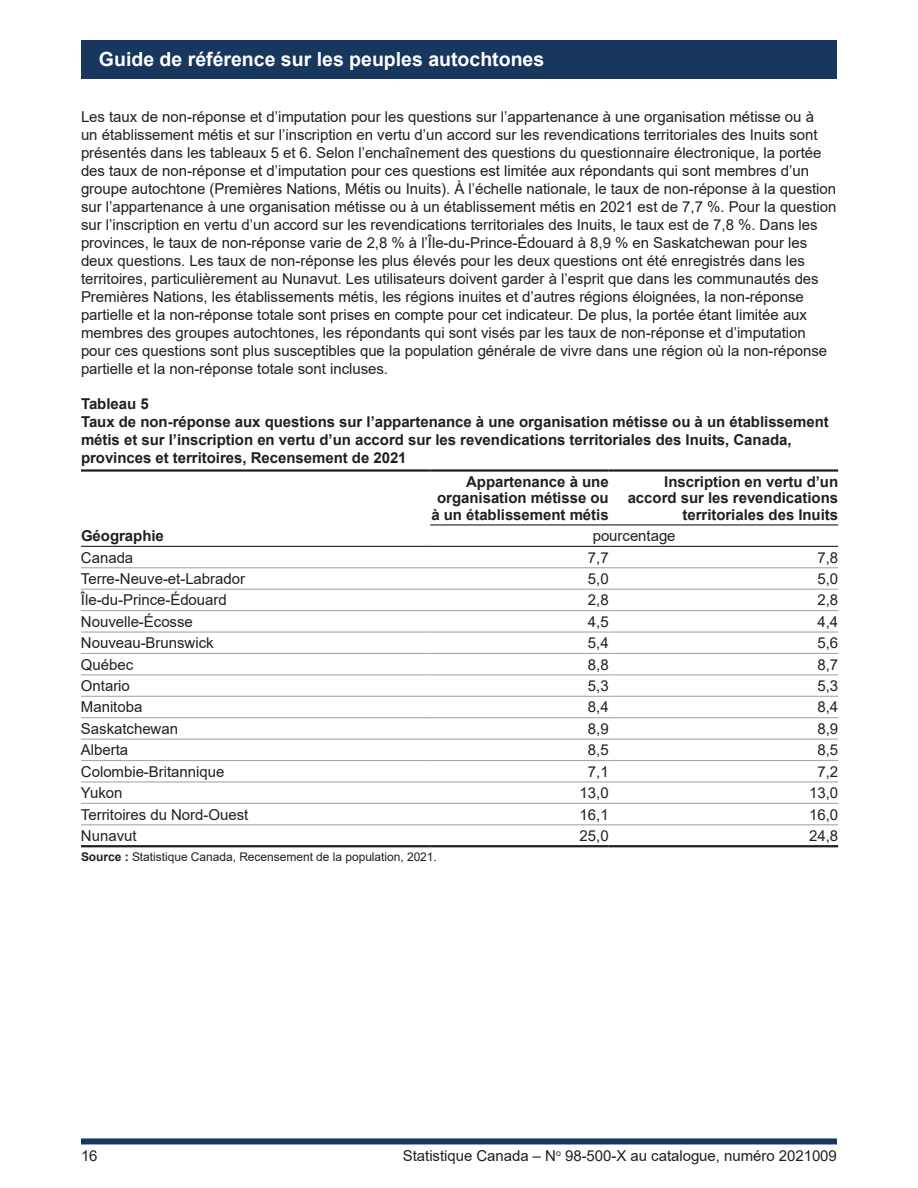
<style>
.page{position:relative;width:918px;height:1188px;background:#fff}
.page>*{position:absolute;margin:0;border:0;box-sizing:border-box;transform-origin:0 0}
.t1{font:700 19.5px "Arial";color:#fff}
.t2{font:15px/18px "Arial";letter-spacing:-.005em;color:#231f20}
.t3{font:700 15px/16.5px "Arial";letter-spacing:-.005em;color:#231f20;text-align:right}
.t4{font:12px "Arial";letter-spacing:-.005em;color:#231f20}
.s1{font-weight:700}
</style>
<div class="page">
<div style="left:81px;top:1138px;width:756px;height:6px;background:#17375e"></div>
<div style="left:81px;top:40px;width:756px;height:39px;background:#17375e"></div>
<svg style="left:81px;top:525px;width:757px;height:323px"></svg>
<hr style="left:430px;top:524px;width:179px;height:1px;background:#231f20">
<hr style="left:609px;top:524px;width:229px;height:1px;background:#231f20">
<hr style="left:81px;top:567px;width:349px;height:1px;background:#a8a9ad">
<hr style="left:430px;top:567px;width:179px;height:1px;background:#a8a9ad">
<hr style="left:609px;top:567px;width:229px;height:1px;background:#a8a9ad">
<hr style="left:81px;top:589px;width:349px;height:1px;background:#a8a9ad">
<hr style="left:430px;top:589px;width:179px;height:1px;background:#a8a9ad">
<hr style="left:609px;top:589px;width:229px;height:1px;background:#a8a9ad">
<hr style="left:81px;top:610px;width:349px;height:1px;background:#a8a9ad">
<hr style="left:430px;top:610px;width:179px;height:1px;background:#a8a9ad">
<hr style="left:609px;top:610px;width:229px;height:1px;background:#a8a9ad">
<hr style="left:81px;top:631px;width:349px;height:2px;background:#a8a9ad">
<hr style="left:430px;top:631px;width:179px;height:2px;background:#a8a9ad">
<hr style="left:609px;top:631px;width:229px;height:2px;background:#a8a9ad">
<hr style="left:81px;top:653px;width:349px;height:1px;background:#a8a9ad">
<hr style="left:430px;top:653px;width:179px;height:1px;background:#a8a9ad">
<hr style="left:609px;top:653px;width:229px;height:1px;background:#a8a9ad">
<hr style="left:81px;top:674px;width:349px;height:1px;background:#a8a9ad">
<hr style="left:430px;top:674px;width:179px;height:1px;background:#a8a9ad">
<hr style="left:609px;top:674px;width:229px;height:1px;background:#a8a9ad">
<hr style="left:81px;top:696px;width:349px;height:1px;background:#a8a9ad">
<hr style="left:430px;top:696px;width:179px;height:1px;background:#a8a9ad">
<hr style="left:609px;top:696px;width:229px;height:1px;background:#a8a9ad">
<hr style="left:81px;top:717px;width:349px;height:1px;background:#a8a9ad">
<hr style="left:430px;top:717px;width:179px;height:1px;background:#a8a9ad">
<hr style="left:609px;top:717px;width:229px;height:1px;background:#a8a9ad">
<hr style="left:81px;top:739px;width:349px;height:1px;background:#a8a9ad">
<hr style="left:430px;top:739px;width:179px;height:1px;background:#a8a9ad">
<hr style="left:609px;top:739px;width:229px;height:1px;background:#a8a9ad">
<hr style="left:81px;top:760px;width:349px;height:1px;background:#a8a9ad">
<hr style="left:430px;top:760px;width:179px;height:1px;background:#a8a9ad">
<hr style="left:609px;top:760px;width:229px;height:1px;background:#a8a9ad">
<hr style="left:81px;top:781px;width:349px;height:2px;background:#a8a9ad">
<hr style="left:430px;top:781px;width:179px;height:2px;background:#a8a9ad">
<hr style="left:609px;top:781px;width:229px;height:2px;background:#a8a9ad">
<hr style="left:430px;top:845px;width:179px;height:2px;background:#231f20">
<hr style="left:609px;top:845px;width:229px;height:2px;background:#231f20">
<hr style="left:430px;top:803px;width:179px;height:1px;background:#a8a9ad">
<hr style="left:609px;top:803px;width:229px;height:1px;background:#a8a9ad">
<hr style="left:430px;top:824px;width:179px;height:1px;background:#a8a9ad">
<hr style="left:609px;top:824px;width:229px;height:1px;background:#a8a9ad">
<hr style="left:81px;top:845px;width:349px;height:2px;background:#231f20">
<hr style="left:81px;top:803px;width:349px;height:1px;background:#a8a9ad">
<hr style="left:81px;top:824px;width:349px;height:1px;background:#a8a9ad">
<hr style="left:81px;top:546px;width:349px;height:1px;background:#231f20">
<hr style="left:430px;top:546px;width:179px;height:1px;background:#231f20">
<hr style="left:609px;top:546px;width:229px;height:1px;background:#231f20">
<hr style="left:81px;top:469px;width:349px;height:3px;background:#231f20">
<hr style="left:430px;top:469px;width:179px;height:3px;background:#231f20">
<hr style="left:609px;top:469px;width:229px;height:3px;background:#231f20">
<h1 class="t1" style="left:99px;top:45px;width:447px">Guide de référence sur les peuples autochtones</h1>
<p class="t2" style="left:81px;top:108px;width:757px">Les taux de non-réponse et d’imputation pour les questions sur l’appartenance à une organisation métisse ou à<br>un établissement métis et sur l’inscription en vertu d’un accord sur les revendications territoriales des Inuits sont présentés dans les tableaux 5 et 6. Selon l’enchaînement des questions du questionnaire électronique, la portée des taux de non-réponse et d’imputation pour ces questions est limitée aux répondants qui sont membres d’un groupe autochtone (Premières Nations, Métis ou Inuits). À l’échelle nationale, le taux de non-réponse à la question sur l’appartenance à une organisation métisse ou à un établissement métis en 2021 est de 7,7 %. Pour la question sur l’inscription en vertu d’un accord sur les revendications territoriales des Inuits, le taux est de 7,8 %. Dans les provinces, le taux de non-réponse varie de 2,8 % à l’Île-du-Prince-Édouard à 8,9 % en Saskatchewan pour les deux questions. Les taux de non-réponse les plus élevés pour les deux questions ont été enregistrés dans les territoires, particulièrement au Nunavut. Les utilisateurs doivent garder à l’esprit que dans les communautés des Premières Nations, les établissements métis, les régions inuites et d’autres régions éloignées, la non-réponse partielle et la non-réponse totale sont prises en compte pour cet indicateur. De plus, la portée étant limitée aux membres des groupes autochtones, les répondants qui sont visés par les taux de non-réponse et d’imputation pour ces questions sont plus susceptibles que la population générale de vivre dans une région où la non-réponse partielle et la non-réponse totale sont incluses.</p>
<p class="t3" style="left:81px;top:395px;width:749px;line-height:18px;text-align:left">Tableau 5<br>Taux de non-réponse aux questions sur l’appartenance à une organisation métisse ou à un établissement métis et sur l’inscription en vertu d’un accord sur les revendications territoriales des Inuits, Canada, provinces et territoires, Recensement de 2021</p>
<p class="t3" style="left:81px;top:528px;width:84px">Géographie</p>
<p class="t3" style="left:431px;top:473px;width:179px">Appartenance à une organisation métisse ou à un établissement métis</p>
<p class="t3" style="left:628px;top:473px;width:212px">Inscription en vertu d’un accord sur les revendications territoriales des Inuits</p>
<p class="t2" style="left:593px;top:527px;width:84px">pourcentage</p>
<p class="t2" style="left:81px;top:548px;width:54px">Canada</p>
<p class="t2" style="left:588px;top:548px;width:22px">7,7</p>
<p class="t2" style="left:817px;top:548px;width:22px">7,8</p>
<p class="t2" style="left:81px;top:570px;width:166px">Terre-Neuve-et-Labrador</p>
<p class="t2" style="left:588px;top:570px;width:22px">5,0</p>
<p class="t2" style="left:817px;top:570px;width:22px">5,0</p>
<p class="t2" style="left:81px;top:591px;width:147px">Île‑du-Prince-Édouard</p>
<p class="t2" style="left:588px;top:591px;width:22px">2,8</p>
<p class="t2" style="left:817px;top:591px;width:22px">2,8</p>
<p class="t2" style="left:81px;top:612px;width:113px">Nouvelle-Écosse</p>
<p class="t2" style="left:588px;top:612px;width:22px">4,5</p>
<p class="t2" style="left:817px;top:612px;width:22px">4,4</p>
<p class="t2" style="left:81px;top:634px;width:134px">Nouveau-Brunswick</p>
<p class="t2" style="left:588px;top:634px;width:22px">5,4</p>
<p class="t2" style="left:817px;top:634px;width:22px">5,6</p>
<p class="t2" style="left:81px;top:655px;width:54px">Québec</p>
<p class="t2" style="left:588px;top:655px;width:22px">8,8</p>
<p class="t2" style="left:817px;top:655px;width:22px">8,7</p>
<p class="t2" style="left:81px;top:677px;width:50px">Ontario</p>
<p class="t2" style="left:588px;top:677px;width:22px">5,3</p>
<p class="t2" style="left:817px;top:677px;width:22px">5,3</p>
<p class="t2" style="left:81px;top:698px;width:63px">Manitoba</p>
<p class="t2" style="left:588px;top:698px;width:22px">8,4</p>
<p class="t2" style="left:817px;top:698px;width:22px">8,4</p>
<p class="t2" style="left:81px;top:720px;width:99px">Saskatchewan</p>
<p class="t2" style="left:588px;top:720px;width:22px">8,9</p>
<p class="t2" style="left:817px;top:720px;width:22px">8,9</p>
<p class="t2" style="left:81px;top:741px;width:49px">Alberta</p>
<p class="t2" style="left:588px;top:741px;width:22px">8,5</p>
<p class="t2" style="left:817px;top:741px;width:22px">8,5</p>
<p class="t2" style="left:81px;top:762px;width:145px">Colombie-Britannique</p>
<p class="t2" style="left:588px;top:762px;width:22px">7,1</p>
<p class="t2" style="left:817px;top:762px;width:22px">7,2</p>
<p class="t2" style="left:81px;top:784px;width:43px">Yukon</p>
<p class="t2" style="left:580px;top:784px;width:31px">13,0</p>
<p class="t2" style="left:809px;top:784px;width:31px">13,0</p>
<p class="t2" style="left:81px;top:805px;width:169px">Territoires du Nord-Ouest</p>
<p class="t2" style="left:580px;top:805px;width:31px">16,1</p>
<p class="t2" style="left:809px;top:805px;width:31px">16,0</p>
<p class="t2" style="left:81px;top:827px;width:57px">Nunavut</p>
<p class="t2" style="left:580px;top:827px;width:31px">25,0</p>
<p class="t2" style="left:809px;top:827px;width:31px">24,8</p>
<p class="t4" style="left:81px;top:848px;width:357px"><span class="s1">Source :</span> Statistique Canada, Recensement de la population, 2021.</p>
<p class="t2" style="left:81px;top:1146px;width:18px">16</p>
<p class="t2" style="left:403px;top:1146px;width:436px">Statistique Canada – N<sup>o</sup> 98-500-X au catalogue, numéro 2021009</p>
</div>
